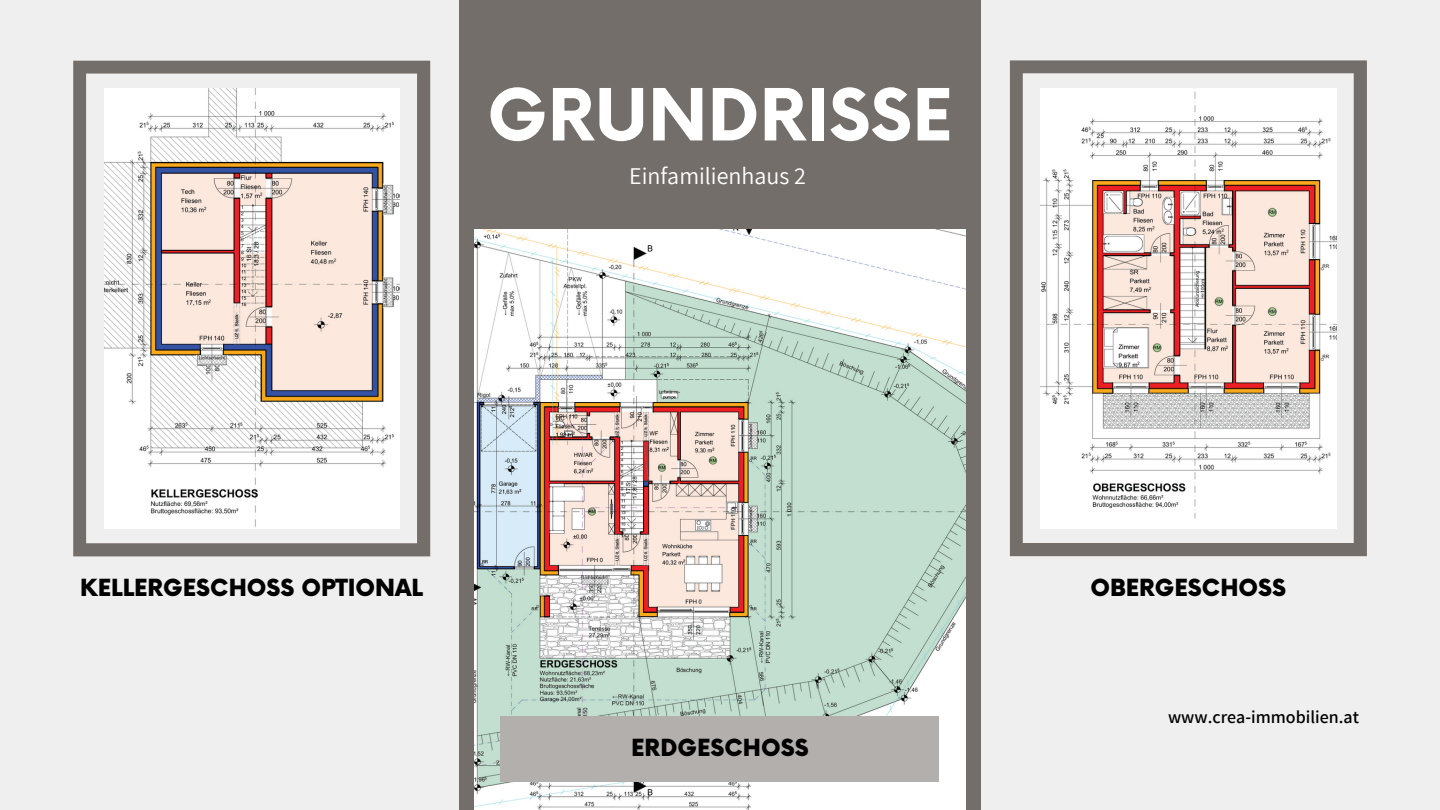
<style>
.page{position:relative;width:1440px;height:810px;background:#efefef}
.page>*{position:absolute;margin:0;border:0;box-sizing:border-box;transform-origin:0 0}
.t1{font:700 70px "Now";color:#fff}
.t2{font:24px "Assistant";color:#fff}
.t3{font:900 23px "Now";color:#000}
.t4{font:600 18px "Assistant";color:#000}
</style>
<div class="page">
<svg style="left:73px;top:61px;width:357px;height:495px"></svg>
<img style="left:104px;top:88px;width:296px;height:441px">
<div style="left:459px;top:0;width:522px;height:810px;background:#746e6b"></div>
<img style="left:474px;top:229px;width:492px;height:581px">
<div style="left:501px;top:717px;width:438px;height:65px;background:#b3afad"></div>
<svg style="left:1010px;top:60px;width:357px;height:496px"></svg>
<img style="left:1041px;top:88px;width:295px;height:441px">
<h1 class="t1" style="left:487px;top:77px;width:467px">GRUNDRISSE</h1>
<p class="t2" style="left:629px;top:160px;width:178px">Einfamilienhaus 2</p>
<p class="t3" style="left:80px;top:575px;width:344px">KELLERGESCHOSS OPTIONAL</p>
<p class="t3" style="left:1090px;top:575px;width:197px">OBERGESCHOSS</p>
<p class="t3" style="left:631px;top:735px;width:179px">ERDGESCHOSS</p>
<p class="t4" style="left:1168px;top:705px;width:192px">www.crea-immobilien.at</p>
</div>
